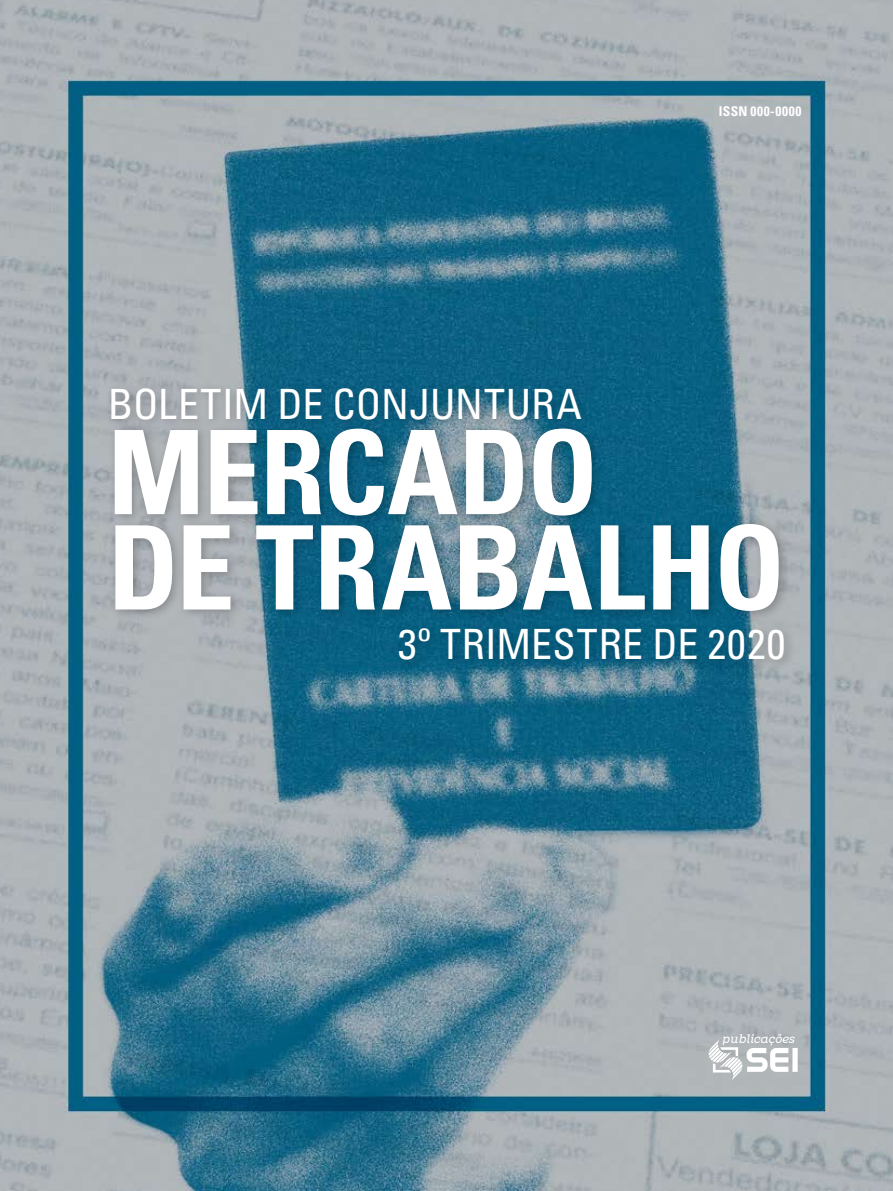
<style>
.page{position:relative;width:893px;height:1191px;background:#fff}
.page>*{position:absolute;margin:0;border:0;box-sizing:border-box;transform-origin:0 0}
.t1{font:700 condensed 116.55px/95.2px "Univers LT Std";letter-spacing:-.01em;color:#fff}
.t2{font:condensed 41.7px "Univers LT Std";letter-spacing:.015em;color:#fff}
.t3{font:700 condensed 13.5px "Univers LT Std";letter-spacing:.05em;color:#fff}
.t4{font:italic 12.45px "Clab Personal Use";color:#fff}
</style>
<div class="page">
<img style="left:0;top:0;width:893px;height:1191px">
<div style="left:105px;top:382px;width:691px;height:289px;background:#000;opacity:.25"></div>
<div style="left:792px;top:1048px;width:6px;height:23px;background:#fff"></div>
<svg style="left:709px;top:1039px;width:79px;height:41px"></svg>
<p class="t3" style="left:719px;top:102px;width:84px">ISSN 000-0000</p>
<p class="t2" style="left:108px;top:377px;width:476px">BOLETIM DE CONJUNTURA</p>
<h1 class="t1" style="left:108px;top:424px;width:679px">MERCADO<br>DE TRABALHO</h1>
<p class="t2" style="left:398px;top:617px;width:389px">3º TRIMESTRE DE 2020</p>
<p class="t4" style="left:722px;top:1031px;width:74px">publicações</p>
</div>
